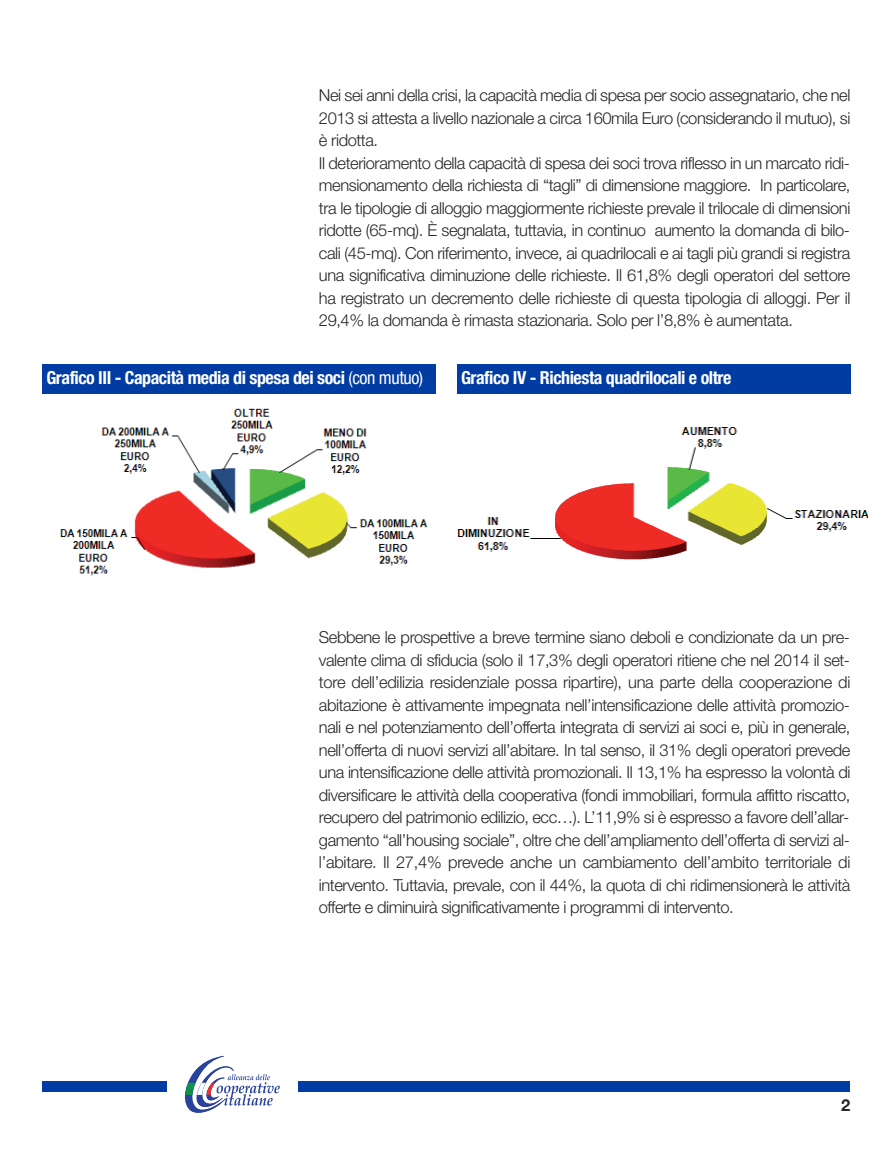
<style>
.page{position:relative;width:893px;height:1149px;background:#fff}
.page>*{position:absolute;margin:0;border:0;box-sizing:border-box;transform-origin:0 0}
.t1{font:700 condensed 18px "Helvetica Neue";letter-spacing:-.025em;color:#fff}
.t2{font:300 16.5px/22.5px "Helvetica Neue";letter-spacing:-.025em;color:#272627}
.t3{font:700 16.5px "Helvetica Neue";color:#272627}
.s1{font-weight:400}
</style>
<div class="page">
<div style="left:43px;top:1080px;width:807px;height:10px;background:#003ca2"></div>
<div style="left:167px;top:1054px;width:131px;height:59px;background:#fff"></div>
<svg style="left:184px;top:1055px;width:96px;height:57px"></svg>
<div style="left:43px;top:364px;width:393px;height:30px;background:#003ca2"></div>
<div style="left:457px;top:364px;width:393px;height:30px;background:#003ca2"></div>
<img style="left:60px;top:408px;width:368px;height:168px">
<img style="left:457px;top:427px;width:411px;height:133px">
<p class="t2" style="left:319px;top:84px;width:533px">Nei sei anni della crisi, la capacità media di spesa per socio assegnatario, che nel 2013 si attesta a livello nazionale a circa 160mila Euro (considerando il mutuo), si è ridotta.<br>Il deterioramento della capacità di spesa dei soci trova riflesso in un marcato ridi&shy;mensionamento della richiesta di “tagli” di dimensione maggiore. In particolare, tra le tipologie di alloggio maggiormente richieste prevale il trilocale di dimensioni ridotte (65-mq). È segnalata, tuttavia, in continuo aumento la domanda di bilo&shy;cali (45-mq). Con riferimento, invece, ai quadrilocali e ai tagli più grandi si registra una significativa diminuzione delle richieste. Il 61,8% degli operatori del settore ha registrato un decremento delle richieste di questa tipologia di alloggi. Per il 29,4% la domanda è rimasta stazionaria. Solo per l’8,8% è aumentata.</p>
<p class="t1" style="left:46px;top:371px;width:378px">Grafico III - Capacità media di spesa dei soci <span class="s1">(con mutuo)</span></p>
<p class="t1" style="left:461px;top:371px;width:272px">Grafico IV - Richiesta quadrilocali e oltre</p>
<p class="t2" style="left:319px;top:625px;width:533px;text-align:justify">Sebbene le prospettive a breve termine siano deboli e condizionate da un pre&shy;valente clima di sfiducia (solo il 17,3% degli operatori ritiene che nel 2014 il set&shy;tore dell’edilizia residenziale possa ripartire), una parte della cooperazione di abitazione è attivamente impegnata nell’intensificazione delle attività promozio&shy;nali e nel potenziamento dell’offerta integrata di servizi ai soci e, più in generale, nell’offerta di nuovi servizi all’abitare. In tal senso, il 31% degli operatori prevede una intensificazione delle attività promozionali. Il 13,1% ha espresso la volontà di diversificare le attività della cooperativa (fondi immobiliari, formula affitto riscatto, recupero del patrimonio edilizio, ecc…). L’11,9% si è espresso a favore dell’allar&shy;gamento “all’housing sociale”, oltre che dell’ampliamento dell’offerta di servizi al&shy;l’abitare. Il 27,4% prevede anche un cambiamento dell’ambito territoriale di intervento. Tuttavia, prevale, con il 44%, la quota di chi ridimensionerà le attività offerte e diminuirà significativamente i programmi di intervento.</p>
<p class="t3" style="left:841px;top:1093px;width:11px">2</p>
</div>
